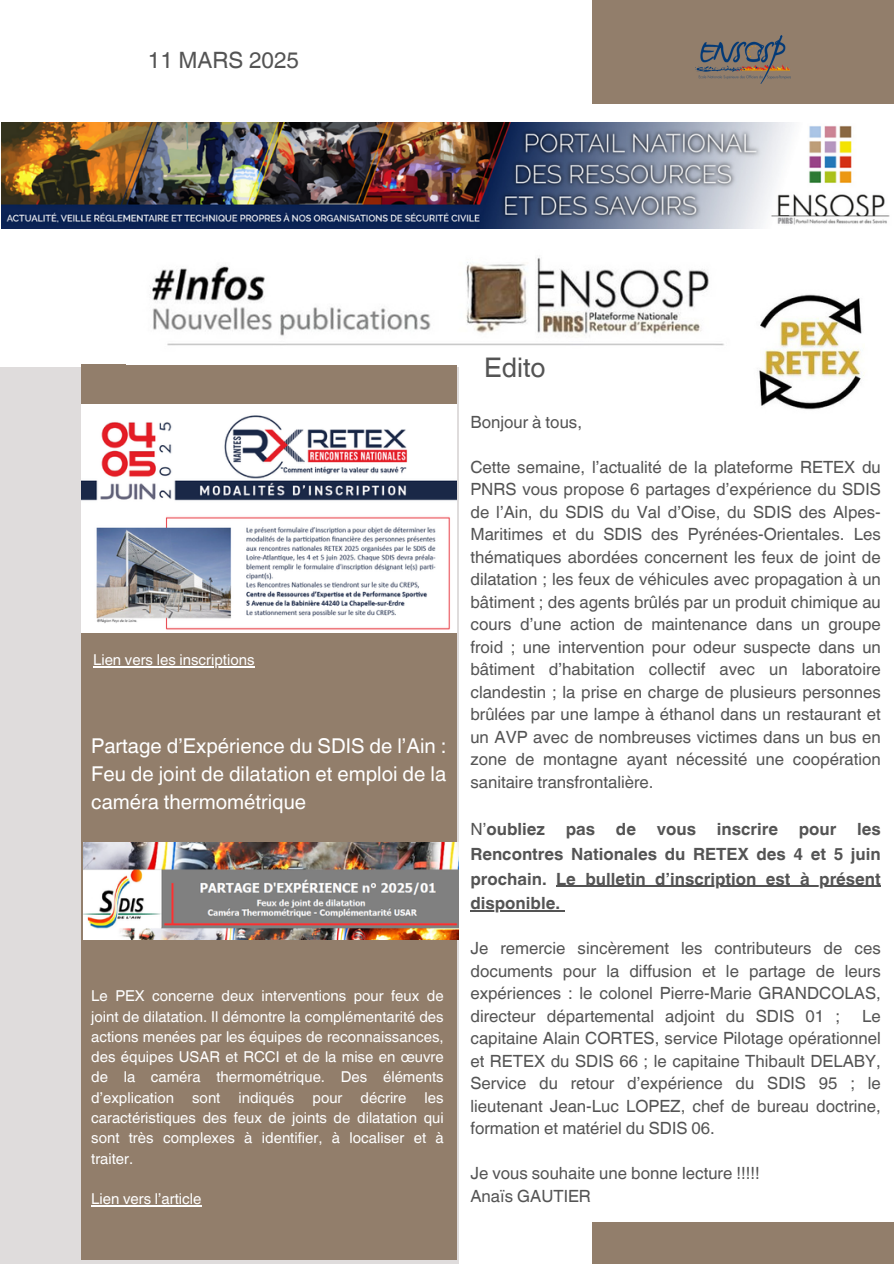
<style>
.page{position:relative;width:894px;height:1264px;background:#fff}
.page>*{position:absolute;margin:0;border:0;box-sizing:border-box;transform-origin:0 0}
.t1{font:27px "Helvetica World";color:#545454}
.t2{font:22.5px "Helvetica World";color:#545454}
.t3{font:20.4px/28.2px "Helvetica World";color:#fff;text-align:justify}
.t4{font:16.8px/22.5px "Helvetica World";color:#545454;text-align:justify}
.t5{font:700 16.8px/24.8px "Helvetica World";color:#545454;text-align:justify}
.t6{font:15px/20.2px "Helvetica World";color:#fff;text-align:justify}
.s1{font-weight:400}
</style>
<div class="page">
<div style="left:0;top:368px;width:458px;height:895px;background:#dfdcdc"></div>
<div style="left:82px;top:364px;width:374px;height:894px;background:#927e6b"></div>
<img style="left:759px;top:294px;width:106px;height:116px">
<div style="left:592px;top:0;width:301px;height:104px;background:#927e6b"></div>
<div style="left:592px;top:1221px;width:301px;height:42px;background:#927e6b"></div>
<img style="left:150px;top:258px;width:574px;height:88px">
<img style="left:695px;top:36px;width:95px;height:47px">
<img style="left:1px;top:122px;width:889px;height:106px">
<img style="left:83px;top:842px;width:375px;height:97px">
<img style="left:82px;top:404px;width:374px;height:228px">
<hr style="left:91px;top:1205px;width:110px;height:1px;background:#fff">
<hr style="left:556px;top:885px;width:324px;height:1px;background:#545454">
<hr style="left:470px;top:910px;width:90px;height:1px;background:#545454">
<hr style="left:93px;top:666px;width:161px;height:1px;background:#fff">
<h2 class="t2" style="left:148px;top:46px;width:153px">11 MARS 2025</h2>
<p class="t6" style="left:93px;top:649px;width:163px">Lien vers les inscriptions</p>
<p class="t3" style="left:91px;top:731px;width:356px">Partage d’Expérience du SDIS de l’Ain :<br>Feu de joint de dilatation et emploi de la caméra thermométrique</p>
<p class="t6" style="left:91px;top:986px;width:354px">Le PEX concerne deux interventions pour feux de joint de dilatation. Il démontre la complémentarité des actions menées par les équipes de reconnaissances, des équipes USAR et RCCI et de la mise en œuvre de la caméra thermométrique. Des éléments d’explication sont indiqués pour décrire les caractéristiques des feux de joints de dilatation qui sont très complexes à identifier, à localiser et à traiter.</p>
<p class="t6" style="left:91px;top:1188px;width:112px">Lien vers l’article</p>
<p class="t1" style="left:484px;top:352px;width:63px">Edito</p>
<h1 class="t4" style="left:470px;top:410px;width:113px">Bonjour à tous,</h1>
<p class="t4" style="left:470px;top:455px;width:412px">Cette semaine, l’actualité de la plateforme RETEX du PNRS vous propose 6 partages d’expérience du SDIS de l’Ain, du SDIS du Val d’Oise, du SDIS des Alpes-Maritimes et du SDIS des Pyrénées-Orientales. Les thématiques abordées concernent les feux de joint de dilatation ; les feux de véhicules avec propagation à un bâtiment ; des agents brûlés par un produit chimique au cours d’une action de maintenance dans un groupe froid ; une intervention pour odeur suspecte dans un bâtiment d’habitation collectif avec un laboratoire clandestin ; la prise en charge de plusieurs personnes brûlées par une lampe à éthanol dans un restaurant et un AVP avec de nombreuses victimes dans un bus en zone de montagne ayant nécessité une coopération sanitaire transfrontalière.</p>
<p class="t5" style="left:470px;top:815px;width:412px"><span class="s1">N’</span>oubliez pas de vous inscrire pour les Rencontres Nationales du RETEX des 4 et 5 juin prochain.</p>
<p class="t5" style="left:556px;top:864px;width:326px">Le bulletin d’inscription est à présent</p>
<p class="t5" style="left:470px;top:889px;width:91px">disponible.</p>
<p class="t4" style="left:470px;top:937px;width:412px">Je remercie sincèrement les contributeurs de ces documents pour la diffusion et le partage de leurs expériences : le colonel Pierre-Marie GRANDCOLAS, directeur départemental adjoint du SDIS 01 ;</p>
<h3 class="t4" style="left:470px;top:1004px;width:412px;text-indent:391px">Le capitaine Alain CORTES, service Pilotage opérationnel et RETEX du SDIS 66 ; le capitaine Thibault DELABY, Service du retour d’expérience du SDIS 95 ; le lieutenant Jean-Luc LOPEZ, chef de bureau doctrine, formation et matériel du SDIS 06.</h3>
<h3 class="t4" style="left:470px;top:1162px;width:291px">Je vous souhaite une bonne lecture !!!!!<br>Anaïs GAUTIER</h3>
</div>
